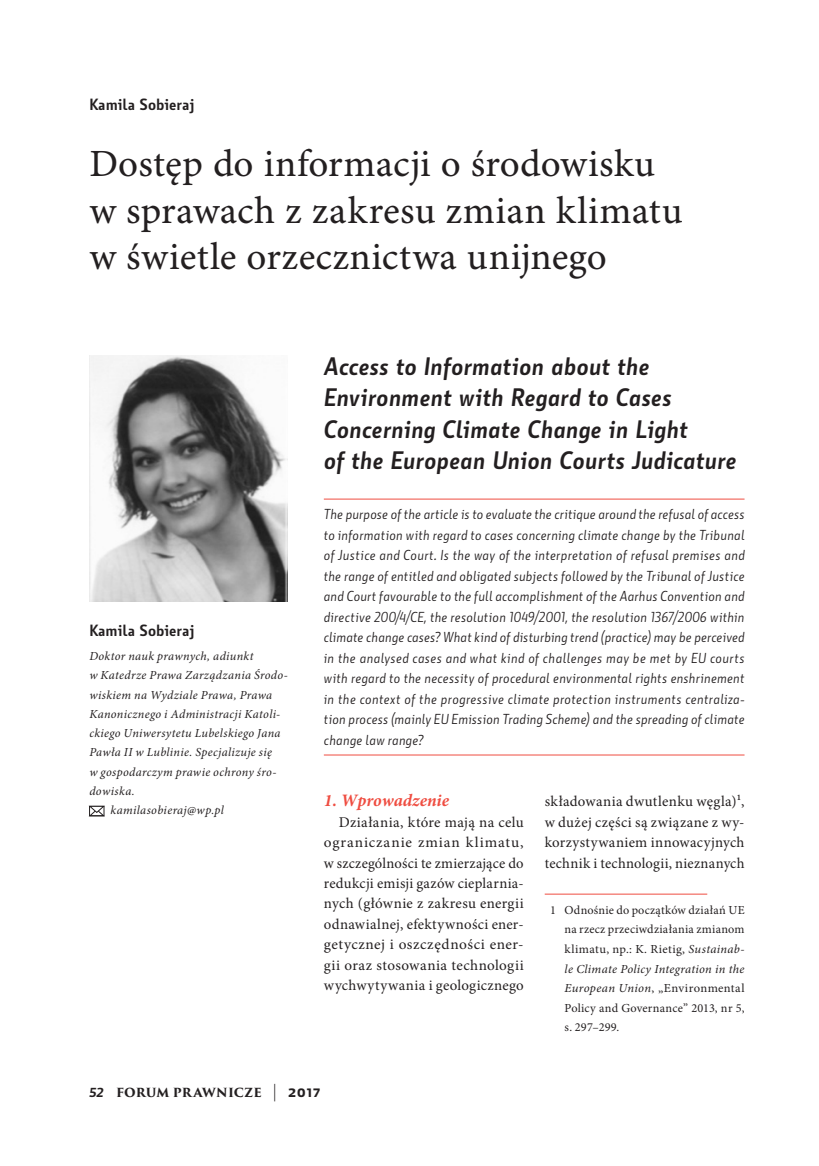
<style>
.page{position:relative;width:819px;height:1166px;background:#fff}
.page>*{position:absolute;margin:0;border:0;box-sizing:border-box;transform-origin:0 0}
.t1{font:38.5px/46.2px "Minion Pro Capt";letter-spacing:.005em;color:#231f20}
.t2{font:italic 700 24.5px/31.5px "Botanika";letter-spacing:-.005em;color:#231f20}
.t3{font:italic 700 17.5px "Minion Pro";color:#ef4d41}
.t4{font:700 15.75px "Botanika";color:#231f20}
.t5{font:14.88px/20.5px "Minion Pro";letter-spacing:.02em;color:#231f20;text-align:justify}
.t6{font:italic 14px/20.5px "Botanika Lite";letter-spacing:.02em;color:#231f20;text-align:justify}
.t7{font:italic 12.25px "Minion Pro";letter-spacing:.025em;color:#231f20}
.t8{font:12.25px/19.6px "Minion Pro";letter-spacing:.02em;color:#231f20;text-align:justify}
.t9{font:700 12.25px "Trajan Pro 3";letter-spacing:.005em;color:#231f20}
.s1{font-style:italic}
.s2{font-family:"Botanika";font-weight:800;font-style:italic;font-size:12.6px}
.s3{font-weight:400;font-size:17.5px}
.s4{font-family:"Botanika Bold SC";font-weight:400;font-size:17.5px}
</style>
<div class="page">
<svg style="left:89px;top:806px;width:16px;height:10px"></svg>
<hr style="left:324px;top:499px;width:420px;height:1px;background:#ef4d41">
<hr style="left:324px;top:754px;width:420px;height:1px;background:#ef4d41">
<img style="left:89px;top:355px;width:199px;height:246px">
<hr style="left:544px;top:894px;width:163px;height:1px;background:#ef4d41">
<p class="t4" style="left:89px;top:95px;width:107px">Kamila Sobieraj</p>
<h1 class="t1" style="left:89px;top:143px;width:594px">Dostęp do informacji o środowisku w sprawach z zakresu zmian klimatu w świetle orzecznictwa unijnego</h1>
<p class="t4" style="left:89px;top:621px;width:107px">Kamila Sobieraj</p>
<p class="t7" style="left:89px;top:648px;width:166px">Doktor nauk prawnych, adiunkt</p>
<p class="t7" style="left:89px;top:667px;width:200px">w Katedrze Prawa Zarządzania Środo-</p>
<p class="t7" style="left:89px;top:686px;width:184px">wiskiem na Wydziale Prawa, Prawa</p>
<p class="t7" style="left:89px;top:706px;width:192px">Kanonicznego i Administracji Katoli-</p>
<p class="t7" style="left:89px;top:725px;width:193px">ckiego Uniwersytetu Lubelskiego Jana</p>
<p class="t7" style="left:89px;top:744px;width:184px">Pawła II w Lublinie. Specjalizuje się</p>
<p class="t7" style="left:89px;top:763px;width:189px">w gospodarczym prawie ochrony śro-</p>
<p class="t7" style="left:89px;top:783px;width:47px">dowiska.</p>
<p class="t7" style="left:111px;top:802px;width:115px">kamilasobieraj@wp.pl</p>
<h2 class="t2" style="left:324px;top:350px;width:414px">Access to Information about the Environment with Regard to Cases Concerning Climate Change in Light<br>of the European Union Courts Judicature</h2>
<p class="t6" style="left:324px;top:504px;width:422px">The purpose of the article is to evaluate the critique around the refusal of access to information with regard to cases concerning climate change by the Tribunal of Justice and Court. Is the way of the interpretation of refusal premises and the range of entitled and obligated subjects followed by the Tribunal of Justice and Court favourable to the full accomplishment of the Aarhus Convention and directive 200/4/CE, the resolution 1049/2001, the resolution 1367/2006 within climate change cases? What kind of disturbing trend (practice) may be perceived in the analysed cases and what kind of challenges may be met by EU courts with regard to the necessity of procedural environmental rights enshrinement in the context of the progressive climate protection instruments centraliza&shy;tion process (mainly EU Emission Trading Scheme) and the spreading of climate change law range?</p>
<p class="t3" style="left:324px;top:788px;width:127px">1. Wprowadzenie</p>
<p class="t5" style="left:324px;top:811px;width:201px;text-indent:15px">Działania, które mają na celu ograniczanie zmian klimatu, w szczególności te zmierzające do redukcji emisji gazów cieplarnia&shy;nych (głównie z zakresu energii odnawialnej, efektywności ener&shy;getycznej i oszczędności ener&shy;gii oraz stosowania technologii wychwytywania i geologicznego</p>
<p class="t5" style="left:544px;top:791px;width:201px">składowania dwutlenku węgla)1, w dużej części są związane z wy&shy;korzystywaniem innowacyjnych technik i technologii, nieznanych</p>
<p class="t8" style="left:564px;top:900px;width:181px;text-indent:-14px">1 Odnośnie do początków działań UE na rzecz przeciwdziałania zmianom klimatu, np.: K. Rietig, <span class="s1">Sustainab&shy;le Climate Policy Integration in the European Union</span>, „Environmental Policy and Governance” 2013, nr 5, s. 297–299.</p>
<p class="t9" style="left:89px;top:1083px;width:232px"><span class="s2">52</span> FORUM PR AWNICZE <span class="s3">|</span> <span class="s4">2017</span></p>
</div>
